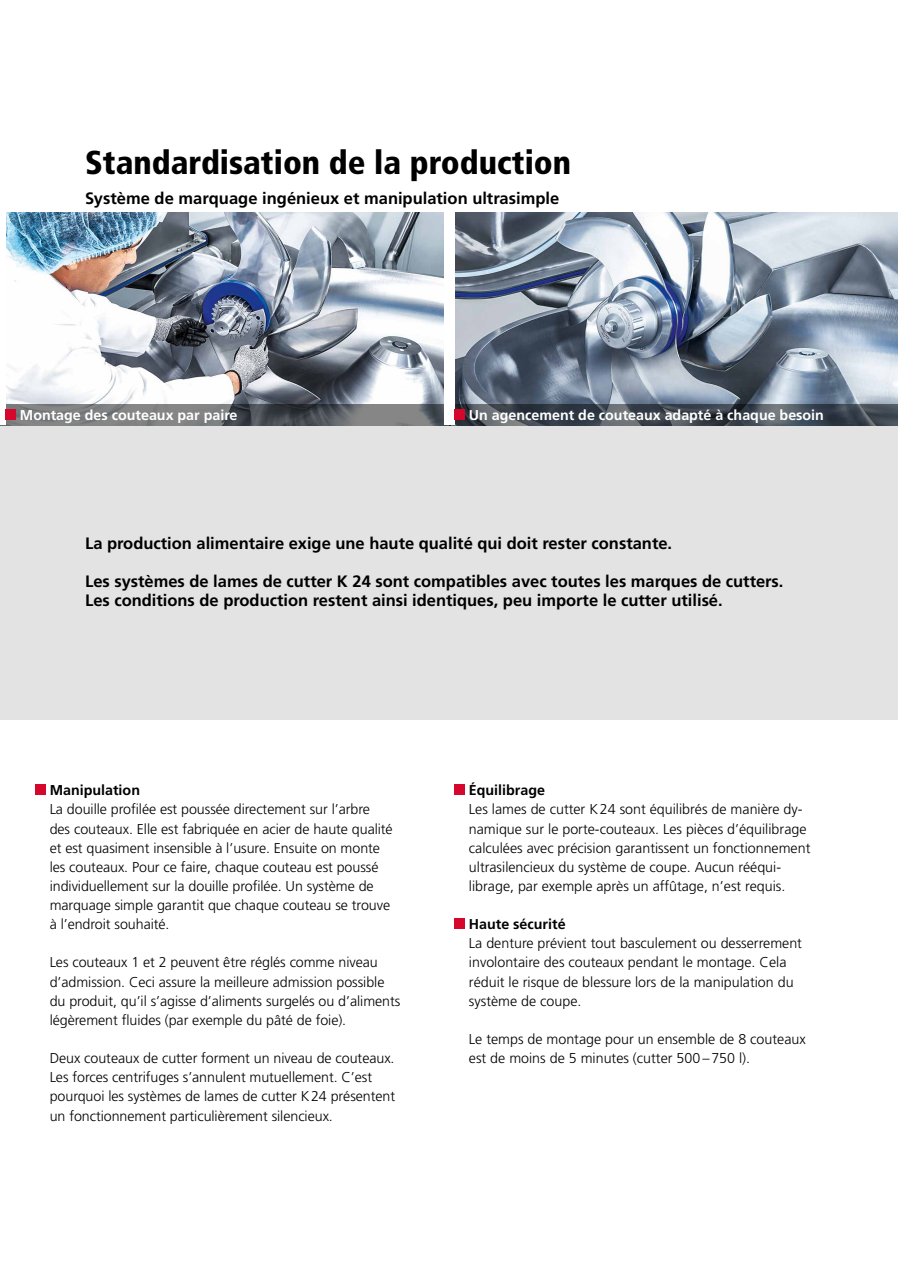
<style>
.page{position:relative;width:898px;height:1263px;background:#fff}
.page>*{position:absolute;margin:0;border:0;box-sizing:border-box;transform-origin:0 0}
.t1{font:900 condensed 33px "Frutiger LT";color:#000}
.t2{font:700 16.5px/19.2px "Frutiger LT";color:#000}
.t3{font:300 14.25px/19.2px "Frutiger LT";letter-spacing:-.005em;color:#000}
.t4{font:700 14.25px "Frutiger LT";color:#fff}
.t5{font:700 14.25px "Frutiger LT";color:#000}
</style>
<div class="page">
<div style="left:0;top:213px;width:897px;height:507px;background:#e3e3e3"></div>
<img style="left:5px;top:213px;width:438px;height:191px">
<svg style="left:454px;top:213px;width:443px;height:191px;background:#8f9baa"></svg>
<svg style="left:5px;top:404px;width:892px;height:21px;background:#575c62"></svg>
<div style="left:0;top:213px;width:5px;height:212px;background:#fff"></div>
<div style="left:443px;top:213px;width:11px;height:212px;background:#fff"></div>
<div style="left:5px;top:409px;width:11px;height:11px;background:#d5072d"></div>
<div style="left:454px;top:409px;width:11px;height:11px;background:#d5072d"></div>
<div style="left:454px;top:784px;width:11px;height:11px;background:#d5072d"></div>
<div style="left:454px;top:918px;width:11px;height:11px;background:#d5072d"></div>
<div style="left:35px;top:784px;width:11px;height:11px;background:#d5072d"></div>
<h1 class="t1" style="left:85px;top:142px;width:487px">Standardisation de la production</h1>
<p class="t2" style="left:85px;top:189px;width:475px">Système de marquage ingénieux et manipulation ultrasimple</p>
<p class="t4" style="left:20px;top:407px;width:219px">Montage des couteaux par paire</p>
<p class="t4" style="left:468px;top:407px;width:356px">Un agencement de couteaux adapté à chaque besoin</p>
<p class="t2" style="left:85px;top:533px;width:588px">La production alimentaire exige une haute qualité qui doit rester constante.</p>
<p class="t2" style="left:85px;top:572px;width:699px">Les systèmes de lames de cutter K 24 sont compatibles avec toutes les marques de cutters.<br>Les conditions de production restent ainsi identiques, peu importe le cutter utilisé.</p>
<p class="t5" style="left:50px;top:782px;width:92px">Manipulation</p>
<p class="t3" style="left:50px;top:800px;width:344px">La douille profilée est poussée directement sur l’arbre des couteaux. Elle est fabriquée en acier de haute qualité et est quasiment insensible à l’usure. Ensuite on monte les couteaux. Pour ce faire, chaque couteau est poussé individuellement sur la douille profilée. Un système de marquage simple garantit que chaque couteau se trouve à l’endroit souhaité.</p>
<p class="t3" style="left:50px;top:953px;width:352px">Les couteaux 1 et 2 peuvent être réglés comme niveau d’admission. Ceci assure la meilleure admission possible du produit, qu’il s’agisse d’aliments surgelés ou d’aliments légèrement fluides (par exemple du pâté de foie).</p>
<p class="t3" style="left:50px;top:1049px;width:347px">Deux couteaux de cutter forment un niveau de couteaux.<br>Les forces centrifuges s’annulent mutuellement. C’est pourquoi les systèmes de lames de cutter K24 présentent un fonctionnement particulièrement silencieux.</p>
<p class="t5" style="left:468px;top:782px;width:78px">Équilibrage</p>
<p class="t3" style="left:468px;top:800px;width:343px">Les lames de cutter K24 sont équilibrés de manière dy&shy;namique sur le porte-couteaux. Les pièces d’équilibrage calculées avec précision garantissent un fonctionnement ultrasilencieux du système de coupe. Aucun rééqui&shy;librage, par exemple après un affûtage, n’est requis.</p>
<p class="t5" style="left:468px;top:916px;width:98px">Haute sécurité</p>
<p class="t3" style="left:468px;top:934px;width:334px">La denture prévient tout basculement ou desserrement involontaire des couteaux pendant le montage. Cela réduit le risque de blessure lors de la manipulation du système de coupe.</p>
<p class="t3" style="left:468px;top:1030px;width:338px">Le temps de montage pour un ensemble de 8 couteaux est de moins de 5 minutes (cutter 500 –750 l).</p>
</div>
